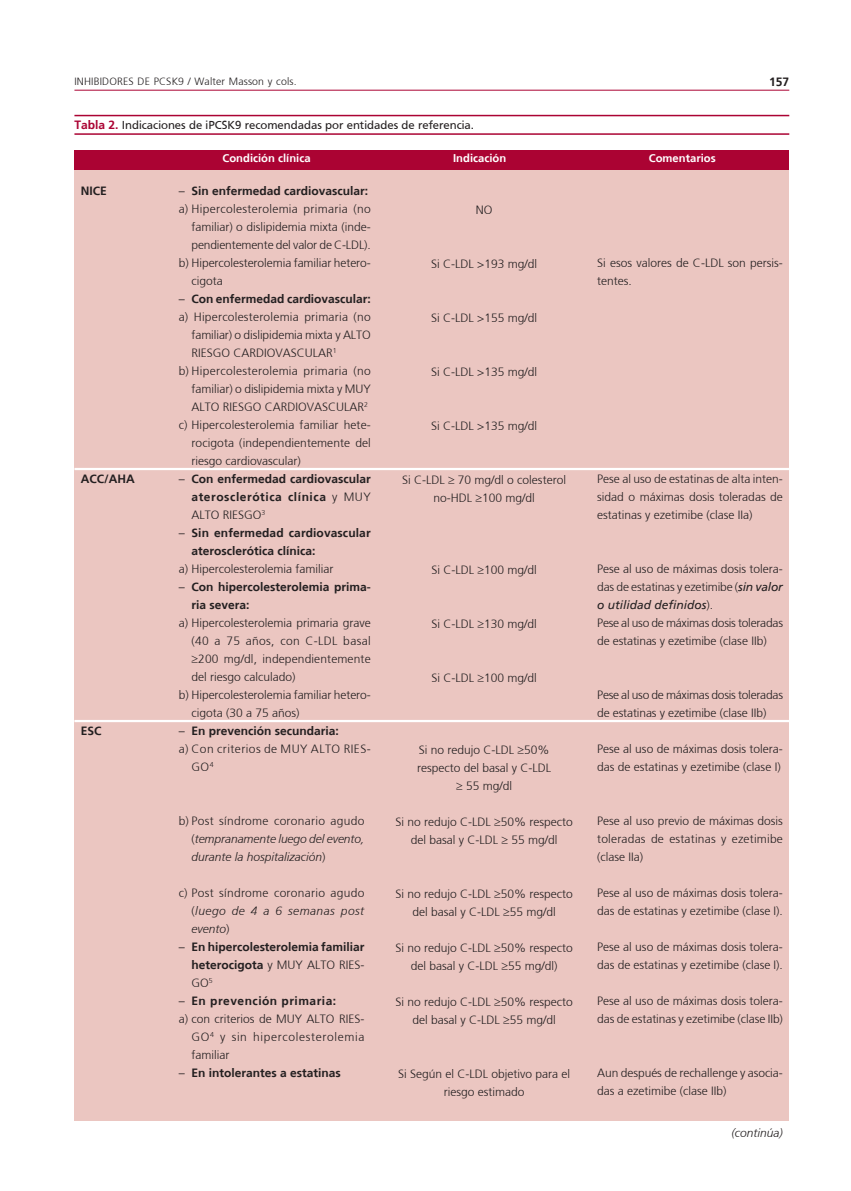
<style>
.page{position:relative;width:851px;height:1191px;background:#fff}
.page>*{position:absolute;margin:0;border:0;box-sizing:border-box;transform-origin:0 0}
.tabla{font:300 12px/18px "Frutiger";color:#231f20;text-align:justify}
.tabla-2{font:700 12px/18px "Frutiger";color:#231f20;text-align:justify}
.tabla-3{font:300 12px/18px "Frutiger";letter-spacing:-.02em;color:#231f20}
.tabla-4{font:italic 300 12px/18px "Frutiger";color:#231f20;text-align:justify}
.tabla_tit_c_raya{font:12px "Frutiger";color:#231f20}
.tabla-5{font:300 12px/18px "Frutiger";letter-spacing:.035em;color:#231f20}
.tabla-6{font:700 12px "Frutiger";letter-spacing:.04em;color:#231f20}
.tabla_cab_blanco{font:700 11.25px "Frutiger";color:#fff}
.t1{font:300 10.5px "Frutiger";letter-spacing:.015em;color:#231f20}
.s1{font-weight:700;color:#ab0333}
.s2{font-weight:300}
.s3{font-weight:400;font-style:italic}
.s4{font-style:normal}
.s5{font-style:italic}
</style>
<div class="page">
<hr style="left:74px;top:90px;width:715px;height:1px;background:#ab0333">
<div style="left:74px;top:167px;width:715px;height:953px;background:#ebc6c1"></div>
<div style="left:74px;top:150px;width:715px;height:19px;background:#ab0333"></div>
<hr style="left:74px;top:115px;width:715px;height:1px;background:#ab0333">
<hr style="left:74px;top:133px;width:715px;height:2px;background:#ab0333">
<hr style="left:74px;top:468px;width:715px;height:2px;background:#fff">
<hr style="left:74px;top:720px;width:715px;height:2px;background:#fff">
<p class="t1" style="left:74px;top:76px;width:224px">INHIBIDORES DE PCSK9 / Walter Masson y cols.</p>
<p class="tabla-2" style="left:769px;top:73px;width:22px">157</p>
<p class="tabla_tit_c_raya" style="left:74px;top:118px;width:401px"><span class="s1">Tabla 2.</span> Indicaciones de iPCSK9 recomendadas por entidades de referencia.</p>
<p class="tabla_cab_blanco" style="left:222px;top:152px;width:90px">Condición clínica</p>
<p class="tabla_cab_blanco" style="left:453px;top:152px;width:55px">Indicación</p>
<p class="tabla_cab_blanco" style="left:648px;top:152px;width:68px">Comentarios</p>
<p class="tabla-2" style="left:81px;top:181px;width:28px">NICE</p>
<p class="tabla-2" style="left:179px;top:181px;width:191px"><span class="s2">–</span> Sin enfermedad cardiovascular:</p>
<p class="tabla" style="left:191px;top:199px;width:181px;text-indent:-13px">a) Hipercolesterolemia primaria (no familiar) o dislipidemia mixta (inde&shy;pendientemente del valor de C-LDL).</p>
<p class="tabla" style="left:191px;top:253px;width:181px;text-indent:-13px">b) Hipercolesterolemia familiar hetero&shy;cigota</p>
<p class="tabla-2" style="left:179px;top:289px;width:194px"><span class="s2">–</span> Con enfermedad cardiovascular:</p>
<p class="tabla" style="left:191px;top:307px;width:181px;text-indent:-13px">a) Hipercolesterolemia primaria (no familiar) o dislipidemia mixta y ALTO RIESGO CARDIOVASCULAR<sup>1</sup></p>
<p class="tabla" style="left:191px;top:361px;width:181px;text-indent:-13px">b) Hipercolesterolemia primaria (no familiar) o dislipidemia mixta y MUY ALTO RIESGO CARDIOVASCULAR<sup>2</sup></p>
<p class="tabla" style="left:191px;top:415px;width:181px;text-indent:-13px">c) Hipercolesterolemia familiar hete&shy;rocigota (independientemente del riesgo cardiovascular)</p>
<p class="tabla-2" style="left:191px;top:469px;width:181px;text-indent:-13px"><span class="s2">–</span> Con enfermedad cardiovascular aterosclerótica clínica <span class="s2">y MUY ALTO RIESGO</span><sup>3</sup></p>
<p class="tabla-2" style="left:191px;top:523px;width:181px;text-indent:-13px"><span class="s2">–</span> Sin enfermedad cardiovascular aterosclerótica clínica:</p>
<p class="tabla" style="left:179px;top:559px;width:156px">a) Hipercolesterolemia familiar</p>
<p class="tabla-2" style="left:191px;top:577px;width:181px;text-indent:-13px"><span class="s2">–</span> Con hipercolesterolemia prima&shy;ria severa:</p>
<p class="tabla" style="left:191px;top:613px;width:181px;text-indent:-13px">a) Hipercolesterolemia primaria grave (40 a 75 años, con C-LDL basal ≥200 mg/dl, independientemente del riesgo calculado)</p>
<p class="tabla" style="left:191px;top:685px;width:181px;text-indent:-13px">b) Hipercolesterolemia familiar hetero&shy;cigota (30 a 75 años)</p>
<p class="tabla-2" style="left:179px;top:721px;width:162px"><span class="s2">–</span> En prevención secundaria:</p>
<p class="tabla-5" style="left:191px;top:739px;width:181px;text-indent:-13px">a) Con criterios de MUY ALTO RIES-<br>GO<sup>4</sup></p>
<p class="tabla" style="left:475px;top:200px;width:18px">NO</p>
<p class="tabla" style="left:597px;top:253px;width:187px">Si esos valores de C-LDL son persis&shy;tentes.</p>
<p class="tabla" style="left:431px;top:254px;width:107px">Si C-LDL &gt;193 mg/dl</p>
<p class="tabla" style="left:431px;top:308px;width:107px">Si C-LDL &gt;155 mg/dl</p>
<p class="tabla" style="left:431px;top:362px;width:107px">Si C-LDL &gt;135 mg/dl</p>
<p class="tabla" style="left:431px;top:416px;width:107px">Si C-LDL &gt;135 mg/dl</p>
<p class="tabla" style="left:597px;top:469px;width:187px">Pese al uso de estatinas de alta inten&shy;sidad o máximas dosis toleradas de estatinas y ezetimibe (clase IIa)</p>
<p class="tabla-2" style="left:81px;top:469px;width:55px">ACC/AHA</p>
<p class="tabla" style="left:402px;top:470px;width:165px">Si C-LDL ≥ 70 mg/dl o colesterol</p>
<p class="tabla" style="left:433px;top:488px;width:103px">no-HDL ≥100 mg/dl</p>
<p class="tabla" style="left:597px;top:559px;width:187px">Pese al uso de máximas dosis tolera&shy;das de estatinas y ezetimibe (<span class="s3">sin valor o utilidad definidos</span>).</p>
<p class="tabla-3" style="left:597px;top:613px;width:187px">Pese al uso de máximas dosis toleradas de estatinas y ezetimibe (clase IIb)</p>
<p class="tabla" style="left:431px;top:560px;width:107px">Si C-LDL ≥100 mg/dl</p>
<p class="tabla" style="left:431px;top:614px;width:107px">Si C-LDL ≥130 mg/dl</p>
<p class="tabla" style="left:431px;top:668px;width:107px">Si C-LDL ≥100 mg/dl</p>
<p class="tabla-3" style="left:597px;top:685px;width:187px">Pese al uso de máximas dosis toleradas de estatinas y ezetimibe (clase IIb)</p>
<p class="tabla" style="left:597px;top:739px;width:187px">Pese al uso de máximas dosis tolera&shy;das de estatinas y ezetimibe (clase I)</p>
<p class="tabla-2" style="left:81px;top:721px;width:22px">ESC</p>
<p class="tabla" style="left:419px;top:740px;width:132px">Si no redujo C-LDL ≥50%</p>
<p class="tabla" style="left:417px;top:758px;width:136px">respecto del basal y C-LDL</p>
<p class="tabla" style="left:456px;top:776px;width:57px">≥ 55 mg/dl</p>
<p class="tabla" style="left:395px;top:812px;width:179px;text-align:center">Si no redujo C-LDL ≥50% respecto del basal y C-LDL ≥ 55 mg/dl</p>
<p class="tabla-4" style="left:191px;top:811px;width:174px;text-indent:-13px"><span class="s4">b) Post síndrome coronario agudo (</span>tempranamente luego del evento, durante la hospitalización<span class="s4">)</span></p>
<p class="tabla" style="left:191px;top:883px;width:174px;text-indent:-13px">c) Post síndrome coronario agudo (<span class="s5">luego de 4 a 6 semanas post evento</span>)</p>
<p class="tabla-2" style="left:191px;top:937px;width:174px;text-indent:-13px"><span class="s2">–</span> En hipercolesterolemia familiar heterocigota <span class="s2">y MUY ALTO RIES-GO</span><sup>5</sup></p>
<p class="tabla-6" style="left:179px;top:993px;width:159px"><span class="s2">–</span> En prevención primaria:</p>
<p class="tabla" style="left:191px;top:1009px;width:174px;text-indent:-13px">a) con criterios de MUY ALTO RIES-GO<sup>4</sup> y sin hipercolesterolemia familiar</p>
<p class="tabla-2" style="left:179px;top:1063px;width:164px"><span class="s2">–</span> En intolerantes a estatinas</p>
<p class="tabla" style="left:597px;top:811px;width:187px">Pese al uso previo de máximas dosis toleradas de estatinas y ezetimibe (clase IIa)</p>
<p class="tabla" style="left:597px;top:883px;width:187px">Pese al uso de máximas dosis tolera&shy;das de estatinas y ezetimibe (clase I).</p>
<p class="tabla" style="left:597px;top:937px;width:187px">Pese al uso de máximas dosis tolera&shy;das de estatinas y ezetimibe (clase I).</p>
<p class="tabla" style="left:597px;top:991px;width:187px">Pese al uso de máximas dosis tolera&shy;das de estatinas y ezetimibe (clase IIb)</p>
<p class="tabla" style="left:395px;top:884px;width:179px;text-align:center">Si no redujo C-LDL ≥50% respecto del basal y C-LDL ≥55 mg/dl</p>
<p class="tabla" style="left:395px;top:938px;width:179px;text-align:center">Si no redujo C-LDL ≥50% respecto del basal y C-LDL ≥55 mg/dl)</p>
<p class="tabla" style="left:395px;top:992px;width:179px;text-align:center">Si no redujo C-LDL ≥50% respecto del basal y C-LDL ≥55 mg/dl</p>
<p class="tabla" style="left:597px;top:1063px;width:187px">Aun después de rechallenge y asocia&shy;das a ezetimibe (clase IIb)</p>
<p class="tabla-4" style="left:731px;top:1123px;width:53px">(continúa)</p>
<p class="tabla" style="left:398px;top:1064px;width:174px;text-align:center">Si Según el C-LDL objetivo para el riesgo estimado</p>
</div>
